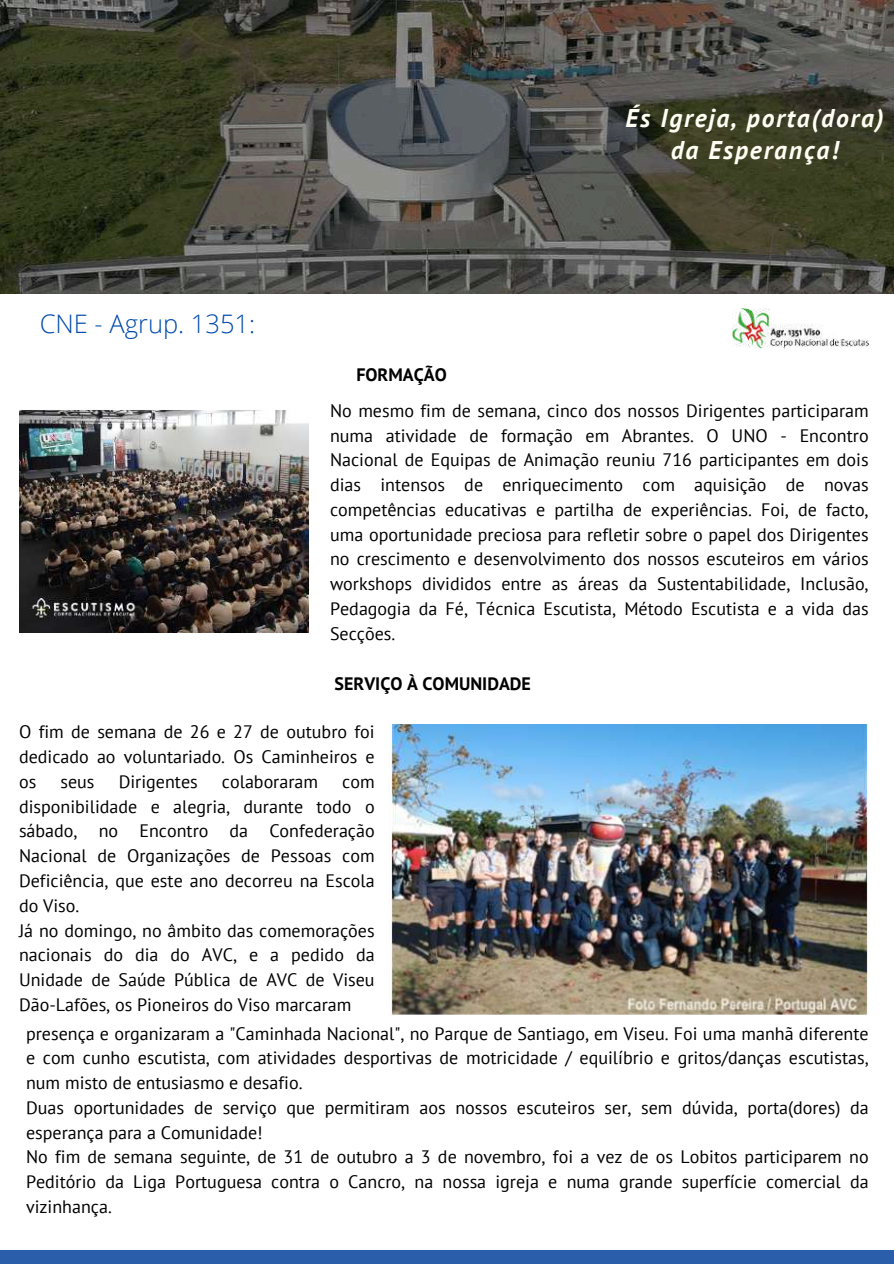
<style>
.page{position:relative;width:894px;height:1264px;background:#fff}
.page>*{position:absolute;margin:0;border:0;box-sizing:border-box;transform-origin:0 0}
.t1{font:italic 700 25.65px/31.5px "PT Sans";letter-spacing:.07em;color:#fffef5;text-align:center}
.t2{font:300 25.5px "Open Sans";color:#004aad}
.t3{font:18px/24.8px "PT Sans";color:#000;text-align:justify}
.t4{font:700 18px "PT Sans";color:#000}
</style>
<div class="page">
<img style="left:0;top:0;width:893px;height:293px">
<div style="left:0;top:1250px;width:893px;height:13px;background:#2a5eaa"></div>
<img style="left:732px;top:309px;width:136px;height:39px">
<img style="left:19px;top:410px;width:290px;height:222px">
<img style="left:389px;top:724px;width:478px;height:291px">
<h2 class="t2" style="left:40px;top:306px;width:217px">CNE - Agrup. 1351:</h2>
<h1 class="t1" style="left:625px;top:102px;width:259px">És Igreja, porta(dora) da Esperança!</h1>
<p class="t4" style="left:356px;top:363px;width:92px">FORMAÇÃO</p>
<p class="t3" style="left:330px;top:398px;width:540px">No mesmo fim de semana, cinco dos nossos Dirigentes participaram numa atividade de formação em Abrantes. O UNO - Encontro Nacional de Equipas de Animação reuniu 716 participantes em dois dias intensos de enriquecimento com aquisição de novas competências educativas e partilha de experiências. Foi, de facto, uma oportunidade preciosa para refletir sobre o papel dos Dirigentes no crescimento e desenvolvimento dos nossos escuteiros em vários workshops divididos entre as áreas da Sustentabilidade, Inclusão, Pedagogia da Fé, Técnica Escutista, Método Escutista e a vida das Secções.</p>
<p class="t4" style="left:334px;top:671px;width:198px">SERVIÇO À COMUNIDADE</p>
<p class="t3" style="left:19px;top:719px;width:357px">O fim de semana de 26 e 27 de outubro foi dedicado ao voluntariado. Os Caminheiros e os</p>
<p class="t3" style="left:60px;top:769px;width:36px">seus</p>
<p class="t3" style="left:119px;top:769px;width:81px">Dirigentes</p>
<p class="t3" style="left:222px;top:769px;width:98px">colaboraram</p>
<p class="t3" style="left:19px;top:769px;width:357px;text-align:left;text-indent:323px">com disponibilidade e alegria, durante todo o sábado, no Encontro da Confederação Nacional de Organizações de Pessoas com Deficiência, que este ano decorreu na Escola do Viso.<br>Já no domingo, no âmbito das comemorações nacionais do dia do AVC, e a pedido da Unidade de Saúde Pública de AVC de Viseu Dão-Lafões, os Pioneiros do Viso marcaram</p>
<p class="t3" style="left:26px;top:1020px;width:843px;text-align:left">presença e organizaram a "Caminhada Nacional", no Parque de Santiago, em Viseu. Foi uma manhã diferente e com cunho escutista, com atividades desportivas de motricidade / equilíbrio e gritos/danças escutistas, num misto de entusiasmo e desafio.<br>Duas oportunidades de serviço que permitiram aos nossos escuteiros ser, sem dúvida, porta(dores) da esperança para a Comunidade!<br>No fim de semana seguinte, de 31 de outubro a 3 de novembro, foi a vez de os Lobitos participarem no Peditório da Liga Portuguesa contra o Cancro, na nossa igreja e numa grande superfície comercial da vizinhança.</p>
</div>
